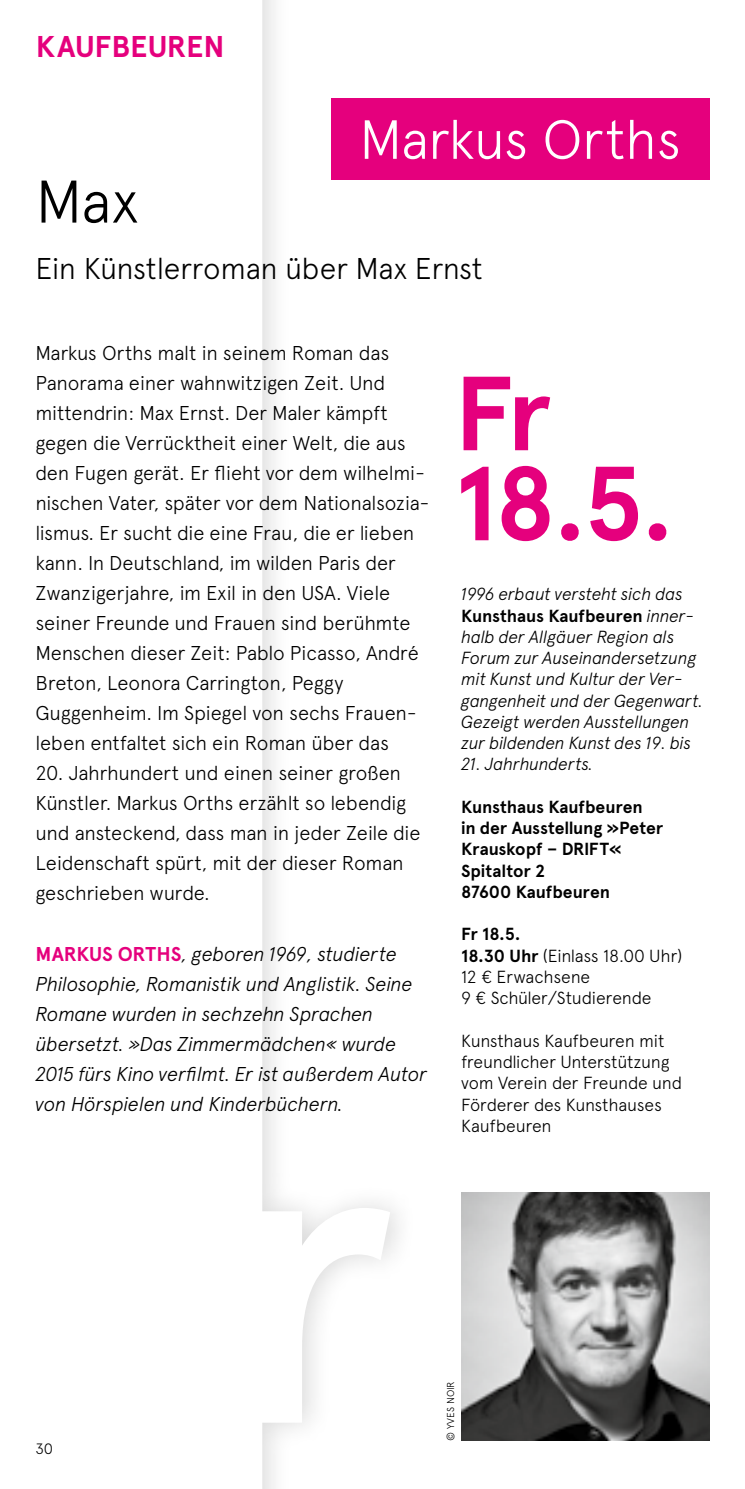
<style>
.page{position:relative;width:745px;height:1489px;background:#fff}
.page>*{position:absolute;margin:0;border:0;box-sizing:border-box;transform-origin:0 0}
.t1{font:700 105px/90px "Apercu";color:#e5007d}
.t2{font:300 60px "Apercu";color:#000}
.t3{font:300 55px "Apercu";letter-spacing:-.02em;color:#fff}
.t4{font:300 30px "Apercu";letter-spacing:-.015em;color:#000}
.t5{font:700 30px "Apercu";letter-spacing:-.005em;color:#e5007d}
.t6{font:300 20px/30px "Apercu";letter-spacing:-.015em;color:#000}
.t7{font:italic 300 20px/30px "Apercu";letter-spacing:-.02em;color:#000}
.t8{font:italic 300 17.5px/21.2px "Apercu";letter-spacing:-.02em;color:#000}
.t9{font:300 17.5px/21.2px "Apercu";letter-spacing:-.015em;color:#000}
.t10{font:700 17.5px/21.2px "Apercu";letter-spacing:-.005em;color:#000}
.t11{font:300 15px "Apercu";color:#000}
.t12{font:300 10px "Apercu";letter-spacing:.005em;color:#000}
.s1{font-weight:700;font-style:normal;color:#e5007d}
.s2{font-weight:700;font-style:normal}
.s3{font-weight:700}
</style>
<div class="page">
<svg style="left:262px;top:0;width:128px;height:1488px"></svg>
<div style="left:330px;top:99px;width:379px;height:81px;background:#e5007d"></div>
<img style="left:461px;top:1192px;width:248px;height:248px">
<h3 class="t5" style="left:36px;top:28px;width:190px">KAUFBEUREN</h3>
<h3 class="t3" style="left:359px;top:107px;width:323px">Markus Orths</h3>
<h2 class="t2" style="left:35px;top:166px;width:104px">Max</h2>
<h3 class="t4" style="left:35px;top:250px;width:449px">Ein Künstlerroman über Max Ernst</h3>
<p class="t6" style="left:35px;top:338px;width:395px">Markus Orths malt in seinem Roman das Panorama einer wahnwitzigen Zeit. Und mittendrin: Max Ernst. Der Maler kämpft gegen die Verrücktheit einer Welt, die aus den Fugen gerät. Er flieht vor dem wilhelmi&shy;nischen Vater, später vor dem Nationalsozia&shy;lismus. Er sucht die eine Frau, die er lieben kann. In Deutschland, im wilden Paris der Zwanzigerjahre, im Exil in den USA. Viele seiner Freunde und Frauen sind berühmte Menschen dieser Zeit: Pablo Picasso, André Breton, Leonora Carrington, Peggy Guggenheim. Im Spiegel von sechs Frauen&shy;leben entfaltet sich ein Roman über das</p>
<p class="t6" style="left:35px;top:758px;width:386px">20. Jahrhundert und einen seiner großen Künstler. Markus Orths erzählt so lebendig und ansteckend, dass man in jeder Zeile die Leidenschaft spürt, mit der dieser Roman geschrieben wurde.</p>
<p class="t7" style="left:35px;top:938px;width:393px"><span class="s1">MARKUS ORTHS</span>, geboren 1969, studierte Philosophie, Romanistik und Anglistik. Seine Romane wurden in sechzehn Sprachen übersetzt. »Das Zimmermädchen« wurde 2015 fürs Kino verfilmt. Er ist außerdem Autor von Hörspielen und Kinderbüchern.</p>
<h1 class="t1" style="left:454px;top:369px;width:222px">Fr<br>18.5.</h1>
<p class="t8" style="left:461px;top:583px;width:243px">1996 erbaut versteht sich das<br><span class="s2">Kunsthaus Kaufbeuren</span> inner&shy;halb der Allgäuer Region als<br>Forum zur Auseinandersetzung mit Kunst und Kultur der Ver&shy;gangenheit und der Gegenwart.<br>Gezeigt werden Ausstellungen zur bildenden Kunst des 19. bis</p>
<p class="t8" style="left:461px;top:753px;width:133px">21. Jahrhunderts.</p>
<p class="t10" style="left:461px;top:796px;width:203px">Kunsthaus Kaufbeuren<br>in der Ausstellung »Peter<br>Krauskopf – DRIFT«<br>Spitaltor 2<br>87600 Kaufbeuren</p>
<p class="t9" style="left:461px;top:923px;width:222px"><span class="s3">Fr 18.5.<br>18.30 Uhr</span> (Einlass 18.00 Uhr)<br>12 € Erwachsene<br>9 € Schüler/Studierende</p>
<p class="t9" style="left:461px;top:1029px;width:222px">Kunsthaus Kaufbeuren mit freundlicher Unterstützung vom Verein der Freunde und<br>Förderer des Kunsthauses<br>Kaufbeuren</p>
<p class="t11" style="left:35px;top:1439px;width:19px">30</p>
<p class="t12" style="left:444px;top:1440px;width:61px;rotate:-90deg">© YVES NOIR</p>
</div>
